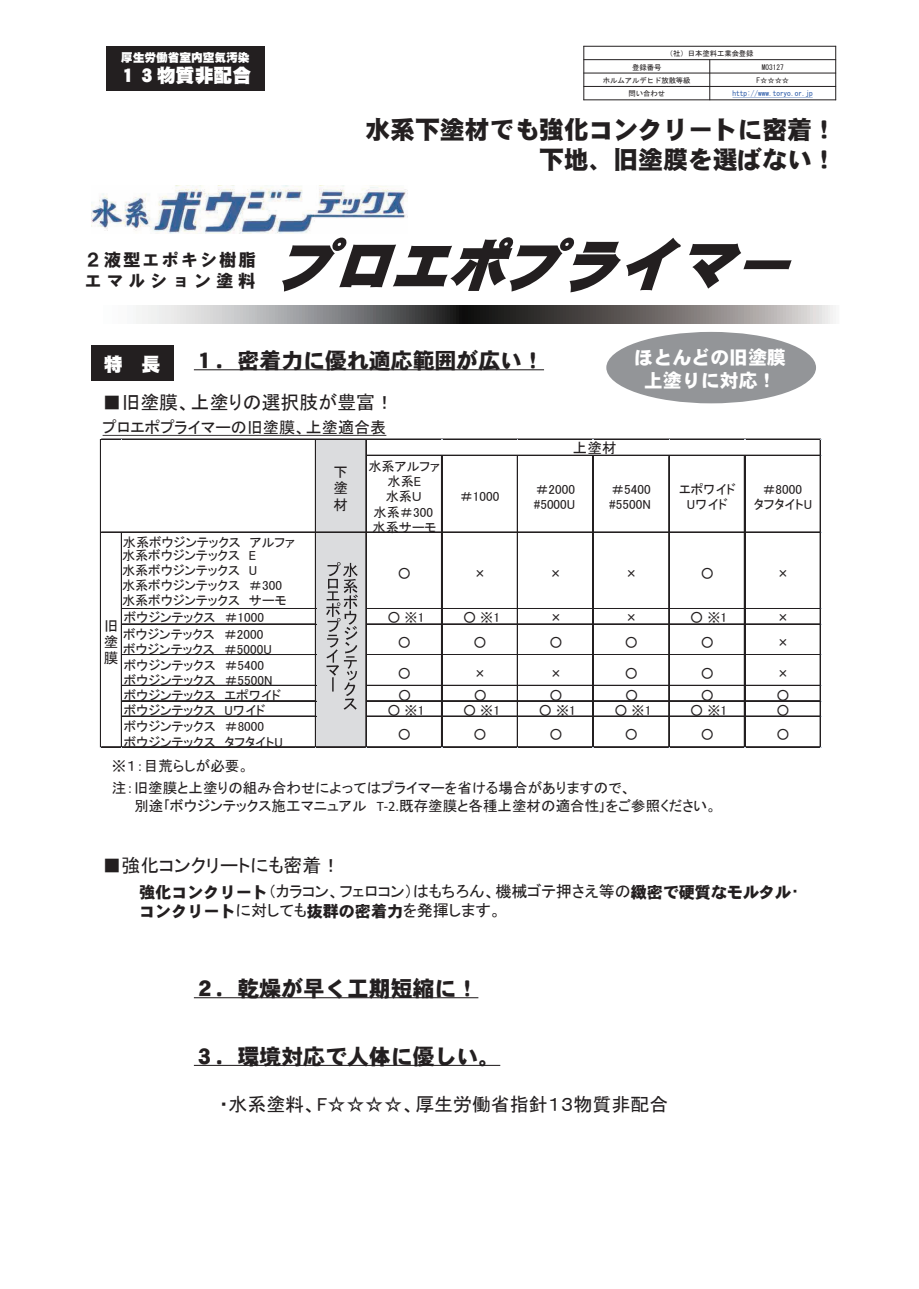
<style>
.page{position:relative;width:919px;height:1289px;background:#fff}
.page>*{position:absolute;margin:0;border:0;box-sizing:border-box;transform-origin:0 0}
.t1{font:italic 56.85px "DF Gothic UB WINP RKSJ H";color:#231f20}
.t2{font:24.9px/29.7px "DF Gothic EB WINP RKSJ H";color:#231f20;text-align:right}
.t3{font:21.9px "DFHS Gothic W9 WINP RKSJ H";color:#231f20}
.t4{font:18.9px "MS P Gothic";color:#231f20}
.t5{font:18.9px/22.8px "DFHS Gothic W9 WINP RKSJ H";color:#fff;text-align:center}
.t6{font:18.9px "DF Gothic UB WINP RKSJ H";color:#fff}
.t7{font:17.55px/21px "HG Soei Kakugothic UB";letter-spacing:.1em;color:#231f20}
.t8{font:16.05px "MS P Gothic";color:#231f20}
.t9{font:16.05px "DFHS Gothic W9 WINP RKSJ H";color:#231f20}
.t10{font:14.55px/16.2px "MS P Gothic";color:#231f20;text-align:justify}
.t11{font:13.05px/15.3px "MS P Gothic";color:#231f20}
.t12{font:11.7px "DF Gothic UB WINP RKSJ H";color:#fff}
.t13{font:7.35px "MS Gothic";color:#231f20}
.t14{font:7.35px "MS Gothic";color:#2556a6}
.s1{font-family:"MS Gothic"}
.s2{font-family:"Calibri"}
.s3{font-family:"DFHS Gothic W9 WINP RKSJ H"}
.s4{font-family:"MS P Gothic"}
</style>
<div class="page">
<svg style="left:194px;top:369px;width:350px;height:1px"></svg>
<svg style="left:194px;top:997px;width:284px;height:1px"></svg>
<svg style="left:194px;top:1064px;width:306px;height:1px"></svg>
<div style="left:91px;top:345px;width:82px;height:36px;background:#231f20"></div>
<svg style="left:136px;top:306px;width:697px;height:17px;background:#828080"></svg>
<div style="left:106px;top:46px;width:158px;height:45px;background:#231f20"></div>
<hr style="left:709px;top:59px;width:1px;height:41px;background:#231f20">
<hr style="left:583px;top:59px;width:253px;height:1px;background:#231f20">
<hr style="left:583px;top:73px;width:253px;height:1px;background:#231f20">
<hr style="left:583px;top:86px;width:253px;height:1px;background:#231f20">
<hr style="left:583px;top:46px;width:1px;height:54px;background:#231f20">
<hr style="left:835px;top:46px;width:1px;height:54px;background:#231f20">
<hr style="left:583px;top:46px;width:253px;height:1px;background:#231f20">
<hr style="left:583px;top:99px;width:253px;height:1px;background:#231f20">
<svg style="left:732px;top:97px;width:80px;height:1px"></svg>
<img style="left:91px;top:185px;width:316px;height:49px">
<div style="left:606px;top:332px;width:210px;height:71px;background:#939598;border-radius:50%"></div>
<div style="left:315px;top:439px;width:51px;height:308px;background:#dbdcde"></div>
<hr style="left:101px;top:439px;width:719px;height:1px;background:#231f20">
<hr style="left:366px;top:455px;width:454px;height:1px;background:#231f20">
<svg style="left:101px;top:435px;width:285px;height:5px"></svg>
<hr style="left:101px;top:531px;width:719px;height:1px;background:#231f20">
<hr style="left:101px;top:532px;width:719px;height:1px;background:#231f20">
<hr style="left:122px;top:608px;width:194px;height:1px;background:#231f20">
<hr style="left:366px;top:608px;width:454px;height:1px;background:#231f20">
<hr style="left:122px;top:623px;width:194px;height:1px;background:#231f20">
<hr style="left:122px;top:624px;width:194px;height:1px;background:#231f20">
<hr style="left:366px;top:623px;width:454px;height:1px;background:#231f20">
<hr style="left:366px;top:624px;width:454px;height:1px;background:#231f20">
<hr style="left:122px;top:654px;width:194px;height:1px;background:#231f20">
<hr style="left:366px;top:654px;width:454px;height:1px;background:#231f20">
<hr style="left:122px;top:685px;width:194px;height:1px;background:#231f20">
<hr style="left:366px;top:685px;width:454px;height:1px;background:#231f20">
<hr style="left:122px;top:700px;width:194px;height:1px;background:#231f20">
<hr style="left:366px;top:700px;width:454px;height:1px;background:#231f20">
<hr style="left:122px;top:715px;width:194px;height:1px;background:#231f20">
<hr style="left:122px;top:716px;width:194px;height:1px;background:#231f20">
<hr style="left:366px;top:715px;width:454px;height:1px;background:#231f20">
<hr style="left:366px;top:716px;width:454px;height:1px;background:#231f20">
<hr style="left:100px;top:439px;width:1px;height:308px;background:#231f20">
<hr style="left:121px;top:532px;width:1px;height:215px;background:#231f20">
<hr style="left:315px;top:440px;width:1px;height:307px;background:#231f20">
<hr style="left:365px;top:440px;width:1px;height:307px;background:#231f20">
<hr style="left:366px;top:440px;width:1px;height:307px;background:#231f20">
<hr style="left:441px;top:456px;width:1px;height:291px;background:#231f20">
<hr style="left:517px;top:456px;width:1px;height:291px;background:#231f20">
<hr style="left:592px;top:456px;width:1px;height:291px;background:#231f20">
<hr style="left:668px;top:456px;width:1px;height:291px;background:#231f20">
<hr style="left:744px;top:456px;width:1px;height:291px;background:#231f20">
<hr style="left:101px;top:746px;width:719px;height:1px;background:#231f20">
<hr style="left:819px;top:440px;width:1px;height:307px;background:#231f20">
<hr style="left:820px;top:440px;width:1px;height:307px;background:#231f20">
<svg style="left:326px;top:562px;width:32px;height:147px"></svg>
<p class="t12" style="left:121px;top:51px;width:130px">厚生労働省室内空気汚染</p>
<h3 class="t6" style="left:119px;top:66px;width:134px">１３物質非配合</h3>
<p class="t13" style="left:665px;top:50px;width:89px">（社）日本塗料工業会登録</p>
<p class="t13" style="left:632px;top:63px;width:31px">登録番号</p>
<p class="t13" style="left:761px;top:63px;width:24px">M03127</p>
<p class="t13" style="left:603px;top:77px;width:89px">ホルムアルデヒド放散等級</p>
<p class="t13" style="left:756px;top:77px;width:34px">F☆☆☆☆</p>
<p class="t13" style="left:628px;top:90px;width:38px">問い合わせ</p>
<p class="t14" style="left:732px;top:90px;width:82px">http://www.toryo.or.jp</p>
<h2 class="t2" style="left:365px;top:115px;width:473px">水系下塗材でも強化コンクリートに密着！下地、旧塗膜を選ばない！</h2>
<h3 class="t7" style="left:84px;top:249px;width:173px">２液型エポキシ樹脂エマルション塗料</h3>
<h1 class="t1" style="left:277px;top:237px;width:534px">プロエポプライマー</h1>
<h3 class="t6" style="left:104px;top:354px;width:58px">特 長</h3>
<h3 class="t3" style="left:194px;top:349px;width:351px">１．密着力に優れ適応範囲が広い！</h3>
<h3 class="t4" style="left:103px;top:393px;width:293px">■旧塗膜、上塗りの選択肢が豊富！</h3>
<p class="t8" style="left:103px;top:419px;width:285px">プロエポプライマーの旧塗膜、上塗適合表</p>
<h3 class="t5" style="left:634px;top:347px;width:153px">ほとんどの旧塗膜上塗りに対応！</h3>
<p class="t10" style="left:573px;top:439px;width:45px">上塗材</p>
<p class="t10" style="left:333px;top:464px;width:16px">下塗材</p>
<p class="t11" style="left:368px;top:458px;width:73px;text-align:center">水系アルファ水系E<br>水系Ｕ<br>水系＃300水系サーモ</p>
<p class="t11" style="left:459px;top:489px;width:41px">＃1000</p>
<p class="t11" style="left:533px;top:481px;width:43px">＃2000 #5000U</p>
<p class="t11" style="left:609px;top:481px;width:43px">＃5400 #5500N</p>
<p class="t11" style="left:679px;top:481px;width:58px;text-align:center">エポワイド<br>Uワイド</p>
<p class="t11" style="left:753px;top:481px;width:60px;text-align:center">＃8000<br>タフタイトU</p>
<p class="t11" style="left:122px;top:535px;width:174px;line-height:13px">水系ボウジンテックス アルファ水系ボウジンテックス E</p>
<p class="t11" style="left:122px;top:562px;width:166px">水系ボウジンテックス U<br>水系ボウジンテックス ＃300水系ボウジンテックス サーモ</p>
<p class="t11" style="left:398px;top:565px;width:15px">○</p>
<p class="t11" style="left:473px;top:565px;width:15px">×</p>
<p class="t11" style="left:549px;top:565px;width:15px">×</p>
<p class="t11" style="left:625px;top:565px;width:15px">×</p>
<p class="t11" style="left:700px;top:565px;width:15px">○</p>
<p class="t11" style="left:776px;top:565px;width:15px">×</p>
<p class="t11" style="left:124px;top:609px;width:142px">ボウジンテックス ＃1000</p>
<p class="t11" style="left:387px;top:609px;width:38px">○ ※1</p>
<p class="t11" style="left:463px;top:609px;width:38px">○ ※1</p>
<p class="t11" style="left:549px;top:609px;width:15px">×</p>
<p class="t11" style="left:625px;top:609px;width:15px">×</p>
<p class="t11" style="left:690px;top:609px;width:38px">○ ※1</p>
<p class="t11" style="left:776px;top:609px;width:15px">×</p>
<p class="t11" style="left:123px;top:626px;width:150px">ボウジンテックス ＃2000ボウジンテックス ＃5000U</p>
<p class="t11" style="left:398px;top:634px;width:15px">○</p>
<p class="t11" style="left:473px;top:634px;width:15px">○</p>
<p class="t11" style="left:549px;top:634px;width:15px">○</p>
<p class="t11" style="left:625px;top:634px;width:15px">○</p>
<p class="t11" style="left:700px;top:634px;width:15px">○</p>
<p class="t11" style="left:776px;top:634px;width:15px">×</p>
<p class="t11" style="left:124px;top:657px;width:150px">ボウジンテックス ＃5400ボウジンテックス ＃5500N</p>
<p class="t11" style="left:398px;top:665px;width:15px">○</p>
<p class="t11" style="left:473px;top:665px;width:15px">×</p>
<p class="t11" style="left:549px;top:665px;width:15px">×</p>
<p class="t11" style="left:625px;top:665px;width:15px">○</p>
<p class="t11" style="left:700px;top:665px;width:15px">○</p>
<p class="t11" style="left:776px;top:665px;width:15px">×</p>
<p class="t11" style="left:124px;top:687px;width:159px">ボウジンテックス エポワイド</p>
<p class="t11" style="left:398px;top:687px;width:15px">○</p>
<p class="t11" style="left:473px;top:687px;width:15px">○</p>
<p class="t11" style="left:549px;top:687px;width:15px">○</p>
<p class="t11" style="left:625px;top:687px;width:15px">○</p>
<p class="t11" style="left:701px;top:687px;width:15px">○</p>
<p class="t11" style="left:776px;top:687px;width:15px">○</p>
<p class="t11" style="left:124px;top:703px;width:143px">ボウジンテックス Uワイド</p>
<p class="t11" style="left:387px;top:703px;width:38px">○ ※1</p>
<p class="t11" style="left:463px;top:703px;width:38px">○ ※1</p>
<p class="t11" style="left:539px;top:703px;width:38px">○ ※1</p>
<p class="t11" style="left:614px;top:703px;width:38px">○ ※1</p>
<p class="t11" style="left:690px;top:703px;width:38px">○ ※1</p>
<p class="t11" style="left:776px;top:703px;width:15px">○</p>
<p class="t11" style="left:124px;top:719px;width:160px">ボウジンテックス ＃8000<br>ボウジンテックス タフタイトU</p>
<p class="t11" style="left:398px;top:726px;width:15px">○</p>
<p class="t11" style="left:473px;top:726px;width:15px">○</p>
<p class="t11" style="left:549px;top:726px;width:15px">○</p>
<p class="t11" style="left:625px;top:726px;width:15px">○</p>
<p class="t11" style="left:700px;top:726px;width:15px">○</p>
<p class="t11" style="left:776px;top:726px;width:15px">○</p>
<p class="t10" style="left:104px;top:617px;width:16px">旧塗膜</p>
<p class="t10" style="left:112px;top:755px;width:521px;line-height:21.8px"><span class="s1">※</span>１：目荒らしが必要。<br>注：旧塗膜と上塗りの組み合わせによってはプライマーを省ける場合がありますので、</p>
<p class="t10" style="left:134px;top:797px;width:584px">別途｢ボウジンテックス施工マニュアル <span class="s2">T-2.</span>既存塗膜と各種上塗材の適合性｣をご参照ください。</p>
<h3 class="t4" style="left:103px;top:855px;width:239px">■強化コンクリートにも密着！</h3>
<p class="t8" style="left:139px;top:883px;width:661px"><span class="s3">強化コンクリート</span>（カラコン、フェロコン）はもちろん、機械ゴテ押さえ等の<span class="s3">緻密で硬質なモルタル</span>・</p>
<p class="t9" style="left:139px;top:903px;width:364px">コンクリート<span class="s4">に対しても</span>抜群の密着力<span class="s4">を発揮します。</span></p>
<h3 class="t3" style="left:194px;top:977px;width:286px">２．乾燥が早く工期短縮に！</h3>
<h3 class="t3" style="left:194px;top:1045px;width:308px">３．環境対応で人体に優しい。</h3>
<h3 class="t4" style="left:219px;top:1094px;width:451px">・水系塗料、F☆☆☆☆、厚生労働省指針１３物質非配合</h3>
</div>
